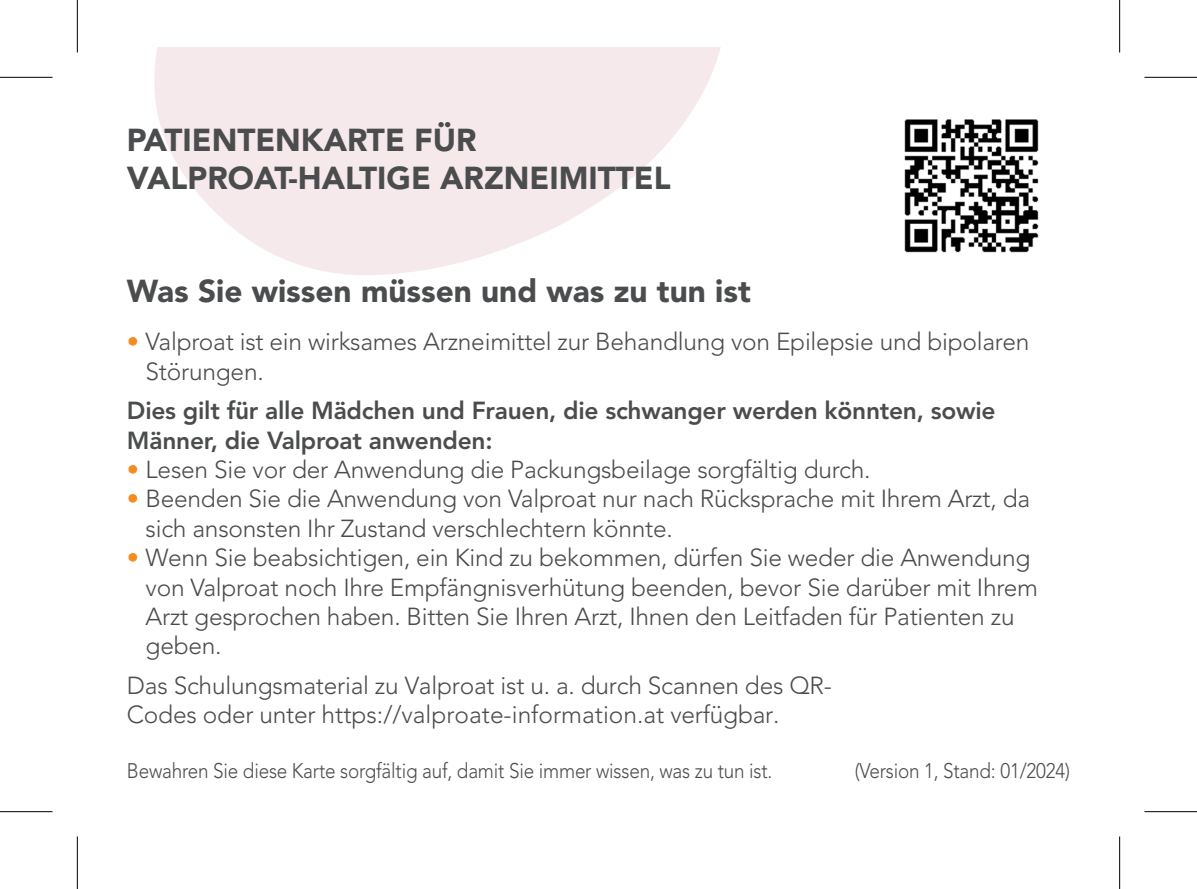
<style>
.page{position:relative;width:1197px;height:889px;background:#fff}
.page>*{position:absolute;margin:0;border:0;box-sizing:border-box;transform-origin:0 0}
.t1{font:900 31.5px/37.8px "Avenir LT Std";color:#4b4c4d}
.t2{font:300 24.5px/29.4px "Avenir LT Std";letter-spacing:-.01em;color:#4b4c4d}
.t3{font:800 24.5px/29.4px "Avenir LT Std";letter-spacing:-.01em;color:#4b4c4d}
.t4{font:300 21px "Avenir LT Std";letter-spacing:-.01em;color:#4b4c4d;scale:.9 1}
.s1{color:#f68b1f}
</style>
<div class="page">
<svg style="left:154px;top:48px;width:567px;height:227px;fill:#f6e9ec"></svg>
<svg style="left:0;top:76px;width:52px;height:1px"></svg>
<svg style="left:1144px;top:76px;width:52px;height:1px"></svg>
<svg style="left:0;top:812px;width:52px;height:1px"></svg>
<svg style="left:1144px;top:812px;width:52px;height:1px"></svg>
<svg style="left:76px;top:0;width:1px;height:52px"></svg>
<svg style="left:76px;top:836px;width:1px;height:53px"></svg>
<svg style="left:1120px;top:0;width:1px;height:52px"></svg>
<svg style="left:1120px;top:836px;width:1px;height:53px"></svg>
<hr style="left:0;top:77px;width:52px;height:1px;background:#000">
<hr style="left:1144px;top:77px;width:52px;height:1px;background:#000">
<hr style="left:0;top:811px;width:52px;height:1px;background:#000">
<hr style="left:1144px;top:811px;width:52px;height:1px;background:#000">
<hr style="left:77px;top:0;width:1px;height:52px;background:#000">
<hr style="left:77px;top:836px;width:1px;height:53px;background:#000">
<hr style="left:1118px;top:0;width:2px;height:52px;background:#000">
<hr style="left:1118px;top:836px;width:2px;height:53px;background:#000">
<img style="left:904px;top:119px;width:135px;height:134px">
<p class="t1" style="left:127px;top:121px;width:545px">PATIENTENKARTE FÜR<br>VALPROAT-HALTIGE ARZNEIMITTEL</p>
<p class="t1" style="left:127px;top:272px;width:625px">Was Sie wissen müssen und was zu tun ist</p>
<p class="t2" style="left:146px;top:327px;width:885px;text-indent:-19px"><span class="s1">•</span> Valproat ist ein wirksames Arzneimittel zur Behandlung von Epilepsie und bipolaren<br>Störungen.</p>
<p class="t3" style="left:127px;top:396px;width:870px">Dies gilt für alle Mädchen und Frauen, die schwanger werden könnten, sowie<br>Männer, die Valproat anwenden:</p>
<p class="t2" style="left:127px;top:455px;width:745px"><span class="s1">•</span> Lesen Sie vor der Anwendung die Packungsbeilage sorgfältig durch.</p>
<p class="t2" style="left:146px;top:484px;width:886px;text-indent:-19px"><span class="s1">•</span> Beenden Sie die Anwendung von Valproat nur nach Rücksprache mit Ihrem Arzt, da sich ansonsten Ihr Zustand verschlechtern könnte.</p>
<p class="t2" style="left:146px;top:543px;width:894px;text-indent:-19px"><span class="s1">•</span> Wenn Sie beabsichtigen, ein Kind zu bekommen, dürfen Sie weder die Anwendung von Valproat noch Ihre Empfängnisverhütung beenden, bevor Sie darüber mit Ihrem Arzt gesprochen haben. Bitten Sie Ihren Arzt, Ihnen den Leitfaden für Patienten zu geben.</p>
<p class="t2" style="left:127px;top:670px;width:706px">Das Schulungsmaterial zu Valproat ist u. a. durch Scannen des QR-<br>Codes oder unter https://valproate-information.at verfügbar.</p>
<p class="t4" style="left:127px;top:758px;width:718px">Bewahren Sie diese Karte sorgfältig auf, damit Sie immer wissen, was zu tun ist.</p>
<p class="t4" style="left:854px;top:758px;width:241px">(Version 1, Stand: 01/2024)</p>
</div>
